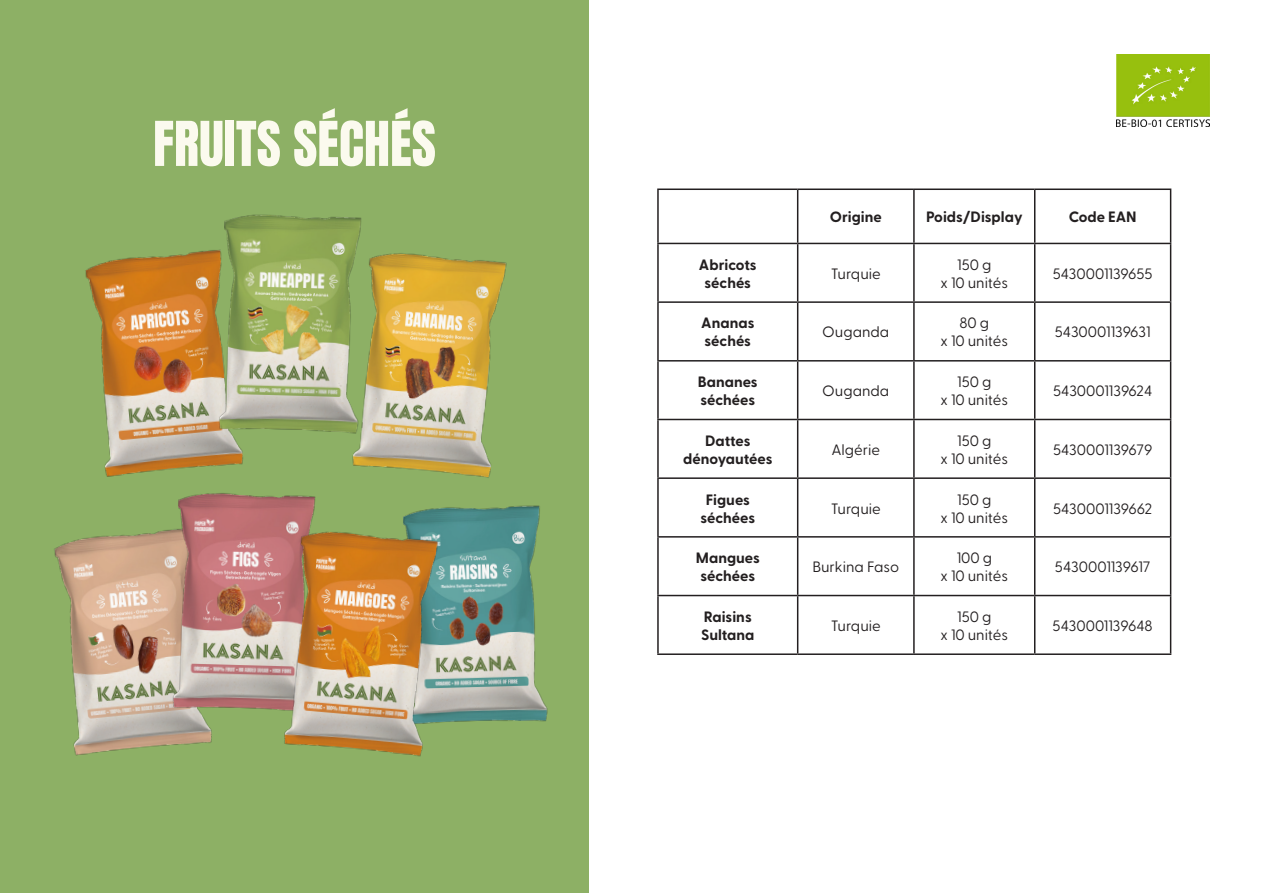
<style>
.page{position:relative;width:1263px;height:893px;background:#fff}
.page>*{position:absolute;margin:0;border:0;box-sizing:border-box;transform-origin:0 0}
.t1{font:52.5px "Anton";color:#fbfaee}
.t2{font:15px "Greycliff CF";color:#231f20}
.t3{font:700 15px/18px "Greycliff CF";color:#231f20;text-align:center}
</style>
<div class="page">
<div style="left:0;top:0;width:589px;height:893px;background:#8db065"></div>
<img style="left:85px;top:251px;width:158px;height:226px">
<img style="left:352px;top:253px;width:155px;height:225px">
<img style="left:202px;top:214px;width:175px;height:232px">
<img style="left:54px;top:532px;width:158px;height:224px">
<img style="left:156px;top:493px;width:160px;height:232px">
<img style="left:403px;top:505px;width:145px;height:217px">
<img style="left:265px;top:517px;width:190px;height:240px">
<hr style="left:657px;top:189px;width:141px;height:1px;background:#231f20">
<hr style="left:657px;top:190px;width:2px;height:53px;background:#231f20">
<hr style="left:798px;top:189px;width:116px;height:1px;background:#231f20">
<hr style="left:797px;top:190px;width:1px;height:53px;background:#231f20">
<hr style="left:914px;top:189px;width:121px;height:1px;background:#231f20">
<hr style="left:913px;top:190px;width:2px;height:53px;background:#231f20">
<hr style="left:1035px;top:189px;width:136px;height:1px;background:#231f20">
<hr style="left:1034px;top:190px;width:1px;height:53px;background:#231f20">
<hr style="left:1170px;top:190px;width:1px;height:53px;background:#231f20">
<hr style="left:657px;top:243px;width:141px;height:1px;background:#231f20">
<hr style="left:657px;top:244px;width:2px;height:57px;background:#231f20">
<hr style="left:798px;top:243px;width:116px;height:1px;background:#231f20">
<hr style="left:797px;top:244px;width:1px;height:57px;background:#231f20">
<hr style="left:914px;top:243px;width:121px;height:1px;background:#231f20">
<hr style="left:913px;top:244px;width:2px;height:57px;background:#231f20">
<hr style="left:1035px;top:243px;width:136px;height:1px;background:#231f20">
<hr style="left:1034px;top:244px;width:1px;height:57px;background:#231f20">
<hr style="left:1170px;top:244px;width:1px;height:57px;background:#231f20">
<hr style="left:657px;top:301px;width:141px;height:2px;background:#231f20">
<hr style="left:657px;top:303px;width:2px;height:57px;background:#231f20">
<hr style="left:798px;top:301px;width:116px;height:2px;background:#231f20">
<hr style="left:797px;top:303px;width:1px;height:57px;background:#231f20">
<hr style="left:914px;top:301px;width:121px;height:2px;background:#231f20">
<hr style="left:913px;top:303px;width:2px;height:57px;background:#231f20">
<hr style="left:1035px;top:301px;width:136px;height:2px;background:#231f20">
<hr style="left:1034px;top:303px;width:1px;height:57px;background:#231f20">
<hr style="left:1170px;top:303px;width:1px;height:57px;background:#231f20">
<hr style="left:657px;top:360px;width:141px;height:2px;background:#231f20">
<hr style="left:657px;top:362px;width:2px;height:57px;background:#231f20">
<hr style="left:798px;top:360px;width:116px;height:2px;background:#231f20">
<hr style="left:797px;top:362px;width:1px;height:57px;background:#231f20">
<hr style="left:914px;top:360px;width:121px;height:2px;background:#231f20">
<hr style="left:913px;top:362px;width:2px;height:57px;background:#231f20">
<hr style="left:1035px;top:360px;width:136px;height:2px;background:#231f20">
<hr style="left:1034px;top:362px;width:1px;height:57px;background:#231f20">
<hr style="left:1170px;top:362px;width:1px;height:57px;background:#231f20">
<hr style="left:657px;top:419px;width:141px;height:1px;background:#231f20">
<hr style="left:657px;top:420px;width:2px;height:57px;background:#231f20">
<hr style="left:798px;top:419px;width:116px;height:1px;background:#231f20">
<hr style="left:797px;top:420px;width:1px;height:57px;background:#231f20">
<hr style="left:914px;top:419px;width:121px;height:1px;background:#231f20">
<hr style="left:913px;top:420px;width:2px;height:57px;background:#231f20">
<hr style="left:1035px;top:419px;width:136px;height:1px;background:#231f20">
<hr style="left:1034px;top:420px;width:1px;height:57px;background:#231f20">
<hr style="left:1170px;top:420px;width:1px;height:57px;background:#231f20">
<hr style="left:657px;top:477px;width:141px;height:2px;background:#231f20">
<hr style="left:657px;top:479px;width:2px;height:57px;background:#231f20">
<hr style="left:798px;top:477px;width:116px;height:2px;background:#231f20">
<hr style="left:797px;top:479px;width:1px;height:57px;background:#231f20">
<hr style="left:914px;top:477px;width:121px;height:2px;background:#231f20">
<hr style="left:913px;top:479px;width:2px;height:57px;background:#231f20">
<hr style="left:1035px;top:477px;width:136px;height:2px;background:#231f20">
<hr style="left:1034px;top:479px;width:1px;height:57px;background:#231f20">
<hr style="left:1170px;top:479px;width:1px;height:57px;background:#231f20">
<hr style="left:657px;top:536px;width:141px;height:2px;background:#231f20">
<hr style="left:657px;top:538px;width:2px;height:57px;background:#231f20">
<hr style="left:798px;top:536px;width:116px;height:2px;background:#231f20">
<hr style="left:797px;top:538px;width:1px;height:57px;background:#231f20">
<hr style="left:914px;top:536px;width:121px;height:2px;background:#231f20">
<hr style="left:913px;top:538px;width:2px;height:57px;background:#231f20">
<hr style="left:1035px;top:536px;width:136px;height:2px;background:#231f20">
<hr style="left:1034px;top:538px;width:1px;height:57px;background:#231f20">
<hr style="left:1170px;top:538px;width:1px;height:57px;background:#231f20">
<hr style="left:657px;top:595px;width:141px;height:1px;background:#231f20">
<hr style="left:657px;top:596px;width:2px;height:57px;background:#231f20">
<hr style="left:798px;top:595px;width:116px;height:1px;background:#231f20">
<hr style="left:797px;top:596px;width:1px;height:57px;background:#231f20">
<hr style="left:914px;top:595px;width:121px;height:1px;background:#231f20">
<hr style="left:913px;top:596px;width:2px;height:57px;background:#231f20">
<hr style="left:1035px;top:595px;width:136px;height:1px;background:#231f20">
<hr style="left:1034px;top:596px;width:1px;height:57px;background:#231f20">
<hr style="left:1170px;top:596px;width:1px;height:57px;background:#231f20">
<hr style="left:657px;top:653px;width:141px;height:2px;background:#231f20">
<hr style="left:798px;top:653px;width:116px;height:2px;background:#231f20">
<hr style="left:914px;top:653px;width:121px;height:2px;background:#231f20">
<hr style="left:1035px;top:653px;width:136px;height:2px;background:#231f20">
<img style="left:1116px;top:54px;width:94px;height:72px">
<p class="t1" style="left:153px;top:117px;width:284px">FRUITS SÉCHÉS</p>
<p class="t3" style="left:830px;top:209px;width:54px">Origine</p>
<p class="t3" style="left:926px;top:209px;width:98px">Poids/Display</p>
<p class="t3" style="left:1069px;top:209px;width:69px">Code EAN</p>
<p class="t3" style="left:699px;top:256px;width:59px">Abricots séchés</p>
<p class="t2" style="left:831px;top:265px;width:52px">Turquie</p>
<p class="t2" style="left:957px;top:256px;width:36px">150 g</p>
<p class="t2" style="left:941px;top:274px;width:69px">x 10 unités</p>
<p class="t2" style="left:1053px;top:265px;width:101px">5430001139655</p>
<p class="t3" style="left:701px;top:315px;width:55px;text-align:left">Ananas séchés</p>
<p class="t2" style="left:822px;top:324px;width:69px">Ouganda</p>
<p class="t2" style="left:959px;top:315px;width:31px">80 g</p>
<p class="t2" style="left:941px;top:333px;width:69px">x 10 unités</p>
<p class="t2" style="left:1055px;top:324px;width:97px">5430001139631</p>
<p class="t3" style="left:698px;top:373px;width:61px;text-align:left">Bananes séchées</p>
<p class="t2" style="left:822px;top:382px;width:69px">Ouganda</p>
<p class="t2" style="left:957px;top:373px;width:36px">150 g</p>
<p class="t2" style="left:941px;top:391px;width:69px">x 10 unités</p>
<p class="t2" style="left:1053px;top:382px;width:101px">5430001139624</p>
<p class="t3" style="left:683px;top:432px;width:91px">Dattes dénoyautées</p>
<p class="t2" style="left:831px;top:441px;width:50px">Algérie</p>
<p class="t2" style="left:957px;top:432px;width:36px">150 g</p>
<p class="t2" style="left:941px;top:450px;width:69px">x 10 unités</p>
<p class="t2" style="left:1053px;top:441px;width:101px">5430001139679</p>
<p class="t3" style="left:700px;top:491px;width:56px">Figues séchées</p>
<p class="t2" style="left:831px;top:500px;width:52px">Turquie</p>
<p class="t2" style="left:957px;top:491px;width:36px">150 g</p>
<p class="t2" style="left:941px;top:509px;width:69px">x 10 unités</p>
<p class="t2" style="left:1053px;top:500px;width:101px">5430001139662</p>
<p class="t3" style="left:696px;top:549px;width:65px">Mangues séchées</p>
<p class="t2" style="left:812px;top:558px;width:88px">Burkina Faso</p>
<p class="t2" style="left:957px;top:549px;width:37px">100 g</p>
<p class="t2" style="left:941px;top:567px;width:69px">x 10 unités</p>
<p class="t2" style="left:1055px;top:558px;width:97px">5430001139617</p>
<p class="t3" style="left:701px;top:608px;width:55px;text-align:left">Raisins<br>Sultana</p>
<p class="t2" style="left:831px;top:617px;width:52px">Turquie</p>
<p class="t2" style="left:957px;top:608px;width:36px">150 g</p>
<p class="t2" style="left:941px;top:626px;width:69px">x 10 unités</p>
<p class="t2" style="left:1052px;top:617px;width:102px">5430001139648</p>
</div>
